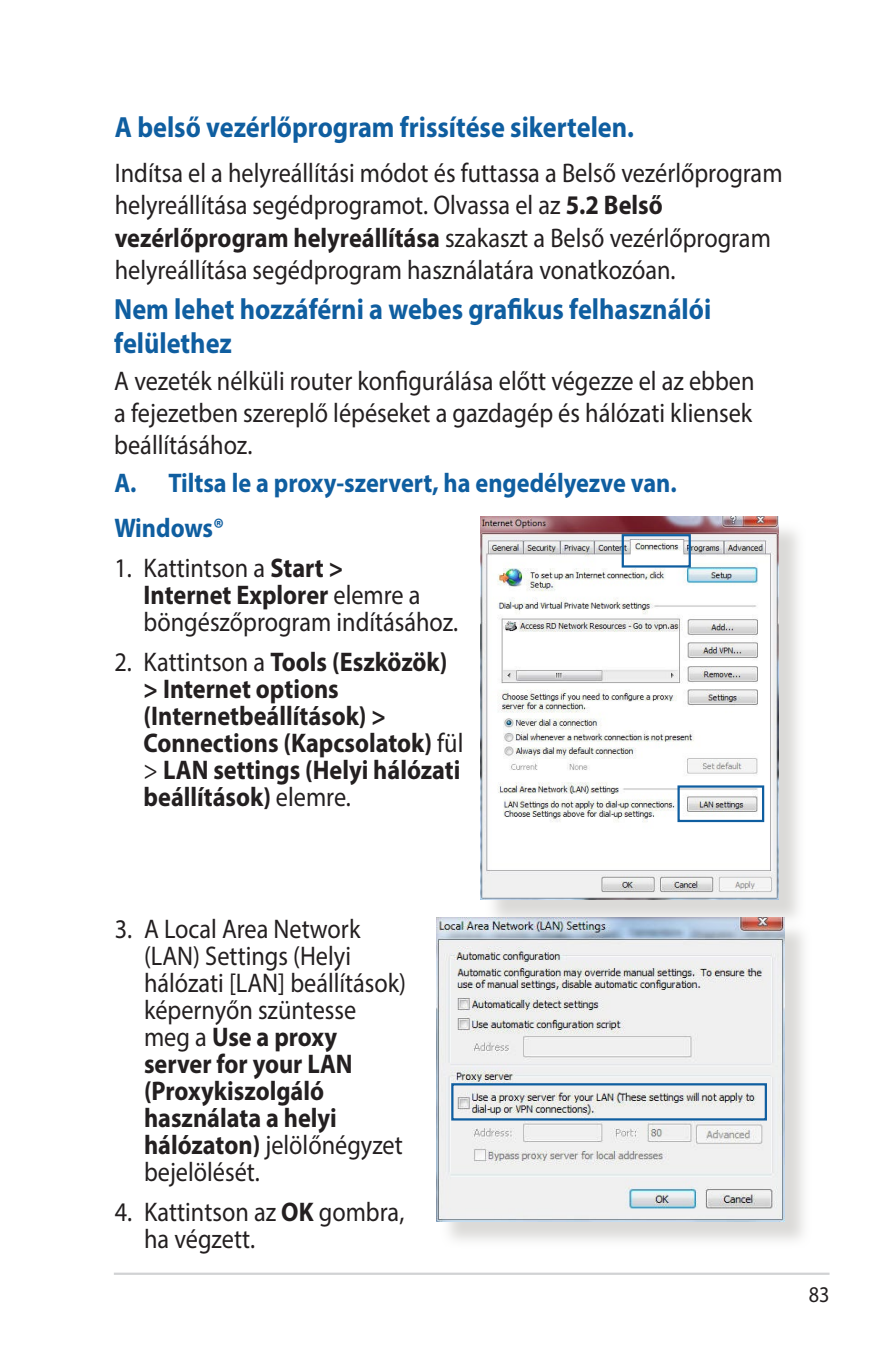
<style>
.page{position:relative;width:893px;height:1346px;background:#fff}
.page>*{position:absolute;margin:0;border:0;box-sizing:border-box;transform-origin:0 0}
.t1{font:700 29.25px/33.8px "Myriad Pro";color:#0f5ea0;scale:.9 1}
.t2{font:27px/27px "Myriad Pro";color:#231f20;scale:.9 1}
.t3{font:700 27px/27px "Myriad Pro";color:#231f20;scale:.9 1}
.t4{font:700 27px/45.2px "Myriad Pro";color:#0f5ea0;scale:.9 1}
.t5{font:22.5px "Myriad Pro";color:#231f20;scale:.9 1}
.s1{font-weight:700}
.s2{font-weight:400}
</style>
<div class="page">
<hr style="left:114px;top:1272px;width:715px;height:3px;background:#d1d2d4">
<div style="left:484px;top:520px;width:323px;height:407px;background:#cfcecb;opacity:.75"></div>
<img style="left:481px;top:517px;width:298px;height:382px">
<div style="left:622px;top:534px;width:69px;height:33px;border:2px solid #0f5ea0"></div>
<div style="left:677px;top:785px;width:87px;height:37px;border:2px solid #0f5ea0"></div>
<div style="left:440px;top:920px;width:372px;height:329px;background:#cfcecb;opacity:.75"></div>
<img style="left:436px;top:917px;width:348px;height:304px">
<div style="left:451px;top:1083px;width:316px;height:37px;border:2px solid #0f5ea0"></div>
<p class="t1" style="left:115px;top:109px;width:578px">A belső vezérlőprogram frissítése sikertelen.</p>
<p class="t2" style="left:115px;top:156px;width:743px;line-height:32.4px">Indítsa el a helyreállítási módot és futtassa a Belső vezérlőprogram helyreállítása segédprogramot. Olvassa el az <span class="s1">5.2 Belső vezérlőprogram helyreállítása</span> szakaszt a Belső vezérlőprogram helyreállítása segédprogram használatára vonatkozóan.</p>
<p class="t1" style="left:114px;top:291px;width:665px">Nem lehet hozzáférni a webes grafikus felhasználói felülethez</p>
<p class="t2" style="left:114px;top:364px;width:713px;line-height:32.4px;text-align:justify">A vezeték nélküli router konfigurálása előtt végezze el az ebben a fejezetben szereplő lépéseket a gazdagép és hálózati kliensek beállításához.</p>
<p class="t4" style="left:114px;top:459px;width:626px">A. Tiltsa le a proxy-szervert, ha engedélyezve van.<br>Windows®</p>
<p class="t2" style="left:144px;top:554px;width:351px;text-indent:-29px">1. Kattintson a <span class="s1">Start &gt;<br>Internet Explorer</span> elemre a böngészőprogram indításához.</p>
<p class="t3" style="left:144px;top:647px;width:357px;text-indent:-29px"><span class="s2">2. Kattintson a</span> Tools (Eszközök) &gt; Internet options (Internetbeállítások) &gt;<br>Connections (Kapcsolatok) <span class="s2">fül &gt;</span> LAN settings (Helyi hálózati beállítások) <span class="s2">elemre.</span></p>
<p class="t2" style="left:144px;top:915px;width:293px;text-indent:-29px">3. A Local Area Network (LAN) Settings (Helyi hálózati [LAN] beállítások) képernyőn szüntesse meg a <span class="s1">Use a proxy server for your LAN (Proxykiszolgáló használata a helyi hálózaton)</span> jelölőnégyzet bejelölését.</p>
<p class="t2" style="left:144px;top:1197px;width:291px;text-indent:-29px">4. Kattintson az <span class="s1">OK</span> gombra, ha végzett.</p>
<p class="t5" style="left:809px;top:1281px;width:25px">83</p>
</div>
